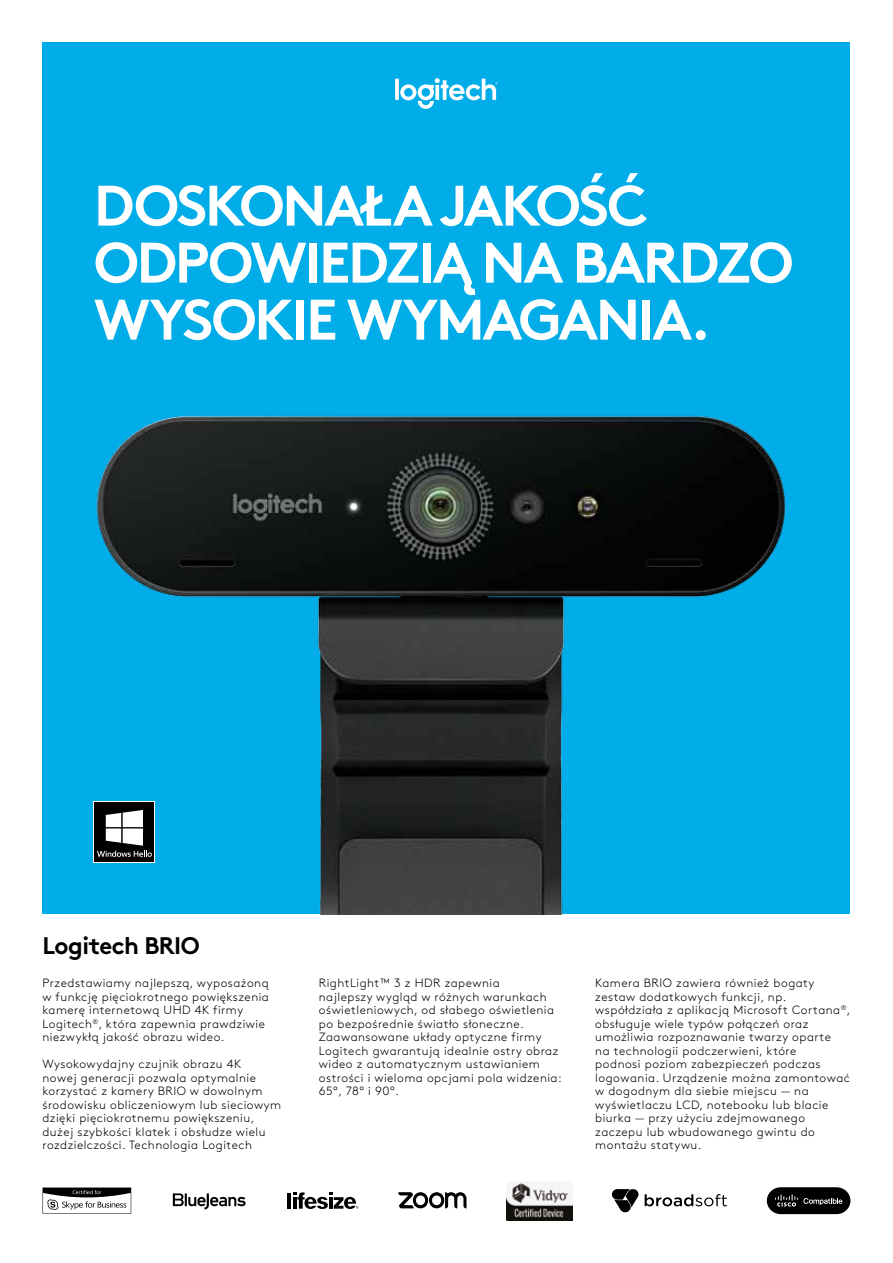
<style>
.page{position:relative;width:893px;height:1263px;background:#fff}
.page>*{position:absolute;margin:0;border:0;box-sizing:border-box;transform-origin:0 0}
.t1{font:700 57px/57px "Brown Pro";letter-spacing:-.04em;color:#fff}
.t2{font:700 24px "Brown Pro";letter-spacing:-.025em;color:#000}
.t3{font:300 12px/13.5px "Brown Pro";letter-spacing:.04em;color:#000}
</style>
<div class="page">
<div style="left:43px;top:43px;width:807px;height:871px;background:#00ade9"></div>
<img style="left:93px;top:415px;width:692px;height:499px">
<svg style="left:395px;top:78px;width:103px;height:31px"></svg>
<svg style="left:173px;top:1193px;width:73px;height:16px"></svg>
<hr style="left:288px;top:1193px;width:3px;height:16px;background:#000">
<svg style="left:293px;top:1192px;width:65px;height:17px"></svg>
<svg style="left:398px;top:1192px;width:68px;height:17px"></svg>
<img style="left:506px;top:1183px;width:66px;height:37px">
<svg style="left:645px;top:1194px;width:82px;height:12px"></svg>
<svg style="left:612px;top:1189px;width:27px;height:23px"></svg>
<svg style="left:43px;top:1187px;width:88px;height:27px"></svg>
<svg style="left:767px;top:1187px;width:83px;height:27px;background:#252525"></svg>
<div style="left:94px;top:801px;width:61px;height:62px;background:#000"></div>
<svg style="left:97px;top:810px;width:55px;height:47px"></svg>
<h1 class="t1" style="left:94px;top:171px;width:701px">DOSKONAŁA JAKOŚĆ<br>ODPOWIEDZIĄ NA BARDZO<br>WYSOKIE WYMAGANIA.</h1>
<h2 class="t2" style="left:43px;top:926px;width:159px">Logitech BRIO</h2>
<p class="t3" style="left:43px;top:975px;width:228px">Przedstawiamy najlepszą, wyposażoną w funkcję pięciokrotnego powiększenia kamerę internetową UHD 4K firmy Logitech<sup>®</sup>, która zapewnia prawdziwie niezwykłą jakość obrazu wideo.</p>
<p class="t3" style="left:43px;top:1056px;width:240px">Wysokowydajny czujnik obrazu 4K<br>nowej generacji pozwala optymalnie korzystać z kamery BRIO w dowolnym środowisku obliczeniowym lub sieciowym dzięki pięciokrotnemu powiększeniu, dużej szybkości klatek i obsłudze wielu rozdzielczości. Technologia Logitech</p>
<p class="t3" style="left:319px;top:975px;width:244px">RightLight™ 3 z HDR zapewnia<br>najlepszy wygląd w różnych warunkach oświetleniowych, od słabego oświetlenia po bezpośrednie światło słoneczne.<br>Zaawansowane układy optyczne firmy Logitech gwarantują idealnie ostry obraz wideo z automatycznym ustawianiem ostrości i wieloma opcjami pola widzenia:<br>65°, 78° i 90°.</p>
<p class="t3" style="left:595px;top:975px;width:257px">Kamera BRIO zawiera również bogaty zestaw dodatkowych funkcji, np. współdziała z aplikacją Microsoft Cortana<sup>®</sup>, obsługuje wiele typów połączeń oraz umożliwia rozpoznawanie twarzy oparte<br>na technologii podczerwieni, które<br>podnosi poziom zabezpieczeń podczas logowania. Urządzenie można zamontować w dogodnym dla siebie miejscu — na wyświetlaczu LCD, notebooku lub blacie biurka — przy użyciu zdejmowanego zaczepu lub wbudowanego gwintu do montażu statywu.</p>
</div>
